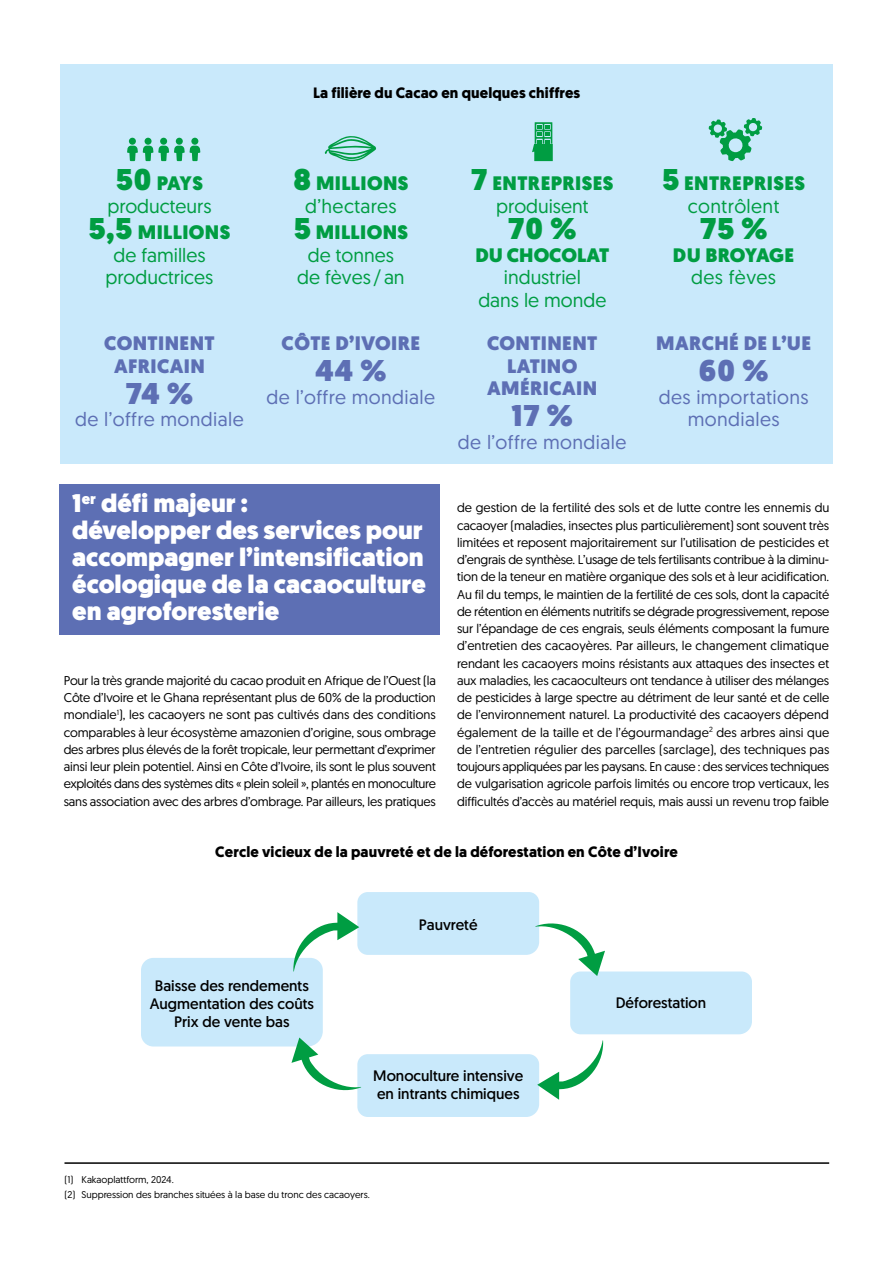
<style>
.page{position:relative;width:893px;height:1263px;background:#fff}
.page>*{position:absolute;margin:0;border:0;box-sizing:border-box;transform-origin:0 0}
.t1{font:900 30px "Geomanist";color:#5d6fb4}
.t2{font:900 30px "Geomanist";color:#009d42}
.t3{font:900 25.5px/27px "Geomanist";color:#fff}
.t4{font:19.5px/22.5px "Geomanist";color:#009d42;text-align:center}
.t5{font:19.5px/22.5px "Geomanist";letter-spacing:.02em;color:#5d6fb4;text-align:center}
.t6{font:900 19.5px/22.5px "Geomanist";letter-spacing:.02em;color:#5d6fb4;text-align:center}
.t7{font:900 19.5px/22.5px "Geomanist";letter-spacing:-.02em;color:#009d42;text-align:center}
.t8{font:19.5px/22.5px "Geomanist";letter-spacing:.02em;color:#009d42;text-align:center}
.t9{font:15.15px/18.1px "Geomanist";color:#000}
.t10{font:700 15px "Geomanist";letter-spacing:.01em;color:#000}
.t11{font:12.75px/17.2px "Geomanist";letter-spacing:-.015em;color:#000;text-align:justify}
.t12{font:9.75px/14.7px "Geomanist";color:#000}
.s1{font-weight:900;font-size:30px}
.s2{font-weight:900}
.s3{font-size:30px}
.s4{font-weight:400}
</style>
<div class="page">
<div style="left:60px;top:64px;width:773px;height:399px;background:#c9e9fb"></div>
<div style="left:60px;top:484px;width:380px;height:43px;background:#5d6fb4"></div>
<div style="left:60px;top:511px;width:380px;height:124px;background:#5d6fb4"></div>
<hr style="left:64px;top:1162px;width:765px;height:2px;background:#000">
<svg style="left:141px;top:892px;width:611px;height:225px"></svg>
<svg style="left:325px;top:136px;width:51px;height:25px"></svg>
<div style="left:145px;top:138px;width:7px;height:7px;background:#009d42;border-radius:50%"></div>
<div style="left:129px;top:138px;width:7px;height:7px;background:#009d42;border-radius:50%"></div>
<div style="left:160px;top:138px;width:7px;height:7px;background:#009d42;border-radius:50%"></div>
<div style="left:176px;top:138px;width:7px;height:7px;background:#009d42;border-radius:50%"></div>
<svg style="left:127px;top:146px;width:73px;height:15px"></svg>
<div style="left:191px;top:138px;width:7px;height:7px;background:#009d42;border-radius:50%"></div>
<svg style="left:709px;top:118px;width:53px;height:43px"></svg>
<svg style="left:532px;top:122px;width:21px;height:39px"></svg>
<p class="t10" style="left:313px;top:83px;width:268px">La filière du Cacao en quelques chiffres</p>
<h3 class="t4" style="left:107px;top:172px;width:106px"><span class="s1">50</span> <span class="s2">PAYS </span>producteurs</h3>
<h3 class="t4" style="left:89px;top:221px;width:143px"><span class="s1">5,5</span> <span class="s2">MILLIONS </span>de familles productrices</h3>
<h3 class="t6" style="left:104px;top:332px;width:112px">CONTINENT<br>AFRICAIN</h3>
<h1 class="t1" style="left:126px;top:373px;width:69px">74 %</h1>
<h3 class="t5" style="left:75px;top:408px;width:170px">de l’offre mondiale</h3>
<h3 class="t8" style="left:293px;top:172px;width:117px"><span class="s1">8</span> <span class="s2">MILLIONS </span>d’hectares</h3>
<h3 class="t4" style="left:294px;top:221px;width:116px"><span class="s1">5</span> <span class="s2">MILLIONS </span>de tonnes<br>de fèves/an</h3>
<h3 class="t6" style="left:282px;top:332px;width:140px">CÔTE D’IVOIRE</h3>
<h1 class="t1" style="left:315px;top:351px;width:73px">44 %</h1>
<h3 class="t5" style="left:267px;top:385px;width:170px">de l’offre mondiale</h3>
<h3 class="t7" style="left:471px;top:172px;width:144px"><span class="s3">7</span> ENTREPRISES <span class="s4">produisent</span></h3>
<h1 class="t2" style="left:508px;top:209px;width:70px">70%</h1>
<h3 class="t7" style="left:476px;top:244px;width:135px">DU CHOCOLAT</h3>
<h3 class="t4" style="left:478px;top:266px;width:130px">industriel<br>dans le monde</h3>
<h3 class="t6" style="left:487px;top:332px;width:112px">CONTINENT<br>LATINO<br>AMÉRICAIN</h3>
<h1 class="t1" style="left:511px;top:396px;width:63px">17%</h1>
<h3 class="t5" style="left:458px;top:430px;width:170px">de l’offre mondiale</h3>
<h3 class="t7" style="left:662px;top:172px;width:145px"><span class="s3">5</span> ENTREPRISES <span class="s4">contrôlent</span></h3>
<h1 class="t2" style="left:700px;top:209px;width:69px">75%</h1>
<h3 class="t7" style="left:673px;top:244px;width:123px">DU BROYAGE</h3>
<h3 class="t4" style="left:691px;top:266px;width:86px">des fèves</h3>
<h3 class="t6" style="left:656px;top:332px;width:157px">MARCHÉ DE L’UE</h3>
<h1 class="t1" style="left:699px;top:351px;width:71px">60%</h1>
<h3 class="t5" style="left:659px;top:385px;width:151px">des importations mondiales</h3>
<h2 class="t3" style="left:72px;top:490px;width:355px">1<sup>er</sup> défi majeur :<br>développer des services pour accompagner l’intensification écologique de la cacaoculture en agroforesterie</h2>
<p class="t11" style="left:64px;top:671px;width:374px">Pour la très grande majorité du cacao produit en Afrique de l’Ouest (la Côte d’Ivoire et le Ghana représentant plus de 60% de la production mondiale<sup>1</sup>), les cacaoyers ne sont pas cultivés dans des conditions comparables à leur écosystème amazonien d’origine, sous ombrage des arbres plus élevés de la forêt tropicale, leur permettant d’exprimer ainsi leur plein potentiel. Ainsi en Côte d’Ivoire, ils sont le plus souvent exploités dans des systèmes dits « plein soleil », plantés en monoculture sans association avec des arbres d’ombrage. Par ailleurs, les pratiques</p>
<p class="t11" style="left:457px;top:499px;width:374px">de gestion de la fertilité des sols et de lutte contre les ennemis du cacaoyer (maladies, insectes plus particulièrement) sont souvent très limitées et reposent majoritairement sur l’utilisation de pesticides et d’engrais de synthèse. L’usage de tels fertilisants contribue à la diminu&shy;tion de la teneur en matière organique des sols et à leur acidification.<br>Au fil du temps, le maintien de la fertilité de ces sols, dont la capacité de rétention en éléments nutritifs se dégrade progressivement, repose sur l’épandage de ces engrais, seuls éléments composant la fumure d’entretien des cacaoyères. Par ailleurs, le changement climatique rendant les cacaoyers moins résistants aux attaques des insectes et aux maladies, les cacaoculteurs ont tendance à utiliser des mélanges de pesticides à large spectre au détriment de leur santé et de celle de l’environnement naturel. La productivité des cacaoyers dépend également de la taille et de l’égourmandage<sup>2</sup> des arbres ainsi que de l’entretien régulier des parcelles (sarclage), des techniques pas toujours appliquées par les paysans. En cause : des services techniques de vulgarisation agricole parfois limités ou encore trop verticaux, les difficultés d’accès au matériel requis, mais aussi un revenu trop faible</p>
<p class="t10" style="left:215px;top:842px;width:464px">Cercle vicieux de la pauvreté et de la déforestation en Côte d’Ivoire</p>
<p class="t9" style="left:150px;top:976px;width:166px;text-align:center">Baisse des rendements<br>Augmentation des coûts<br>Prix de vente bas</p>
<p class="t9" style="left:419px;top:915px;width:60px">Pauvreté</p>
<p class="t9" style="left:373px;top:1066px;width:151px">Monoculture intensive en intrants chimiques</p>
<p class="t12" style="left:64px;top:1172px;width:307px">(1) Kakaoplattform, 2024.<br>(2) Suppression des branches situées à la base du tronc des cacaoyers.</p>
<p class="t9" style="left:616px;top:993px;width:92px">Déforestation</p>
</div>
